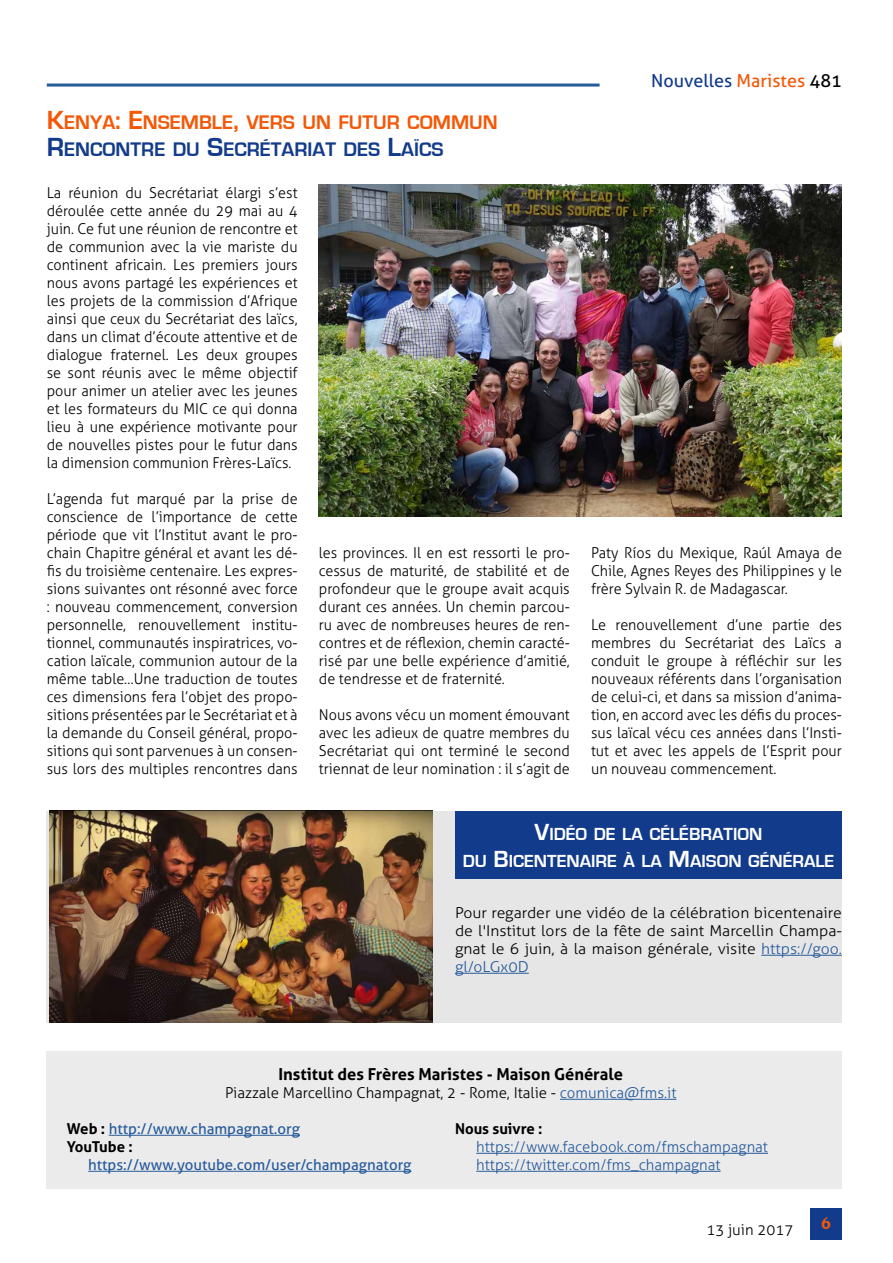
<style>
.page{position:relative;width:893px;height:1263px;background:#fff}
.page>*{position:absolute;margin:0;border:0;box-sizing:border-box;transform-origin:0 0}
.t1{font:700 20.25px/27px "Eurostile";color:#f45706}
.t2{font:700 18px/27px "Eurostile";color:#fff;text-align:center}
.t3{font:18px "Aller";color:#123b8b}
.t4{font:700 18px "Novarese IT Cby BT";color:#f45706}
.t5{font:700 16.5px "Aller";color:#000}
.t6{font:300 15px/18px "Aller";color:#000;text-align:justify;scale:.96 1}
.t7{font:300 15px/18px "Aller";color:#000;text-align:justify;scale:1.05 1}
.t8{font:15px/18px "Aller";color:#275b9b}
.t9{font:300 15px/18px "Aller";color:#275b9b}
.t10{font:300 15px "Aller";color:#000}
.t11{font:700 15px "Aller";color:#000}
.s1{font-size:27px}
.s2{font-size:27px;color:#123b8b}
.s3{color:#123b8b}
.s4{color:#f45706}
.s5{color:#000}
.s6{font-size:24px}
.s7{color:#275b9b}
.s8{font-weight:700;color:#000}
</style>
<div class="page">
<hr style="left:47px;top:84px;width:553px;height:3px;background:#275b9b">
<div style="left:810px;top:1208px;width:32px;height:31px;background:#123b8b"></div>
<div style="left:47px;top:1051px;width:795px;height:138px;background:#ebebeb"></div>
<hr style="left:560px;top:1099px;width:116px;height:1px;background:#275b9b">
<hr style="left:109px;top:1135px;width:191px;height:1px;background:#275b9b">
<hr style="left:88px;top:1171px;width:323px;height:1px;background:#275b9b">
<hr style="left:476px;top:1153px;width:292px;height:1px;background:#275b9b">
<hr style="left:476px;top:1171px;width:245px;height:1px;background:#275b9b">
<div style="left:47px;top:811px;width:795px;height:211px;background:#e6e6e6"></div>
<div style="left:455px;top:811px;width:387px;height:67px;background:#123b8b"></div>
<img style="left:50px;top:811px;width:383px;height:211px">
<hr style="left:761px;top:955px;width:81px;height:1px;background:#275b9b">
<hr style="left:455px;top:973px;width:74px;height:1px;background:#275b9b">
<img style="left:319px;top:184px;width:523px;height:332px">
<h1 class="t1" style="left:47px;top:109px;width:450px"><span class="s1">K</span>ENYA<span class="s1">: E</span>NSEMBLE<span class="s1">,</span> VERS UN FUTUR COMMUN<br><span class="s2">R</span><span class="s3">ENCONTRE DU</span> <span class="s2">S</span><span class="s3">ECRÉTARIAT DES</span> <span class="s2">L</span><span class="s3">AÏCS</span></h1>
<p class="t6" style="left:47px;top:184px;width:263px">La réunion du Secrétariat élargi s’est déroulée cette année du 29 mai au 4 juin. Ce fut une réunion de rencontre et de communion avec la vie mariste du continent africain. Les premiers jours nous avons partagé les expériences et les projets de la commission d’Afrique ainsi que ceux du Secrétariat des laïcs, dans un climat d’écoute attentive et de dialogue fraternel. Les deux groupes se sont réunis avec le même objectif pour animer un atelier avec les jeunes et les formateurs du MIC ce qui donna lieu à une expérience motivante pour de nouvelles pistes pour le futur dans la dimension communion Frères-Laïcs.</p>
<p class="t6" style="left:47px;top:490px;width:263px">L’agenda fut marqué par la prise de conscience de l’importance de cette période que vit l’Institut avant le pro&shy;chain Chapitre général et avant les dé&shy;fis du troisième centenaire. Les expres&shy;sions suivantes ont résonné avec force : nouveau commencement, conversion personnelle, renouvellement institu&shy;tionnel, communautés inspiratrices, vo&shy;cation laïcale, communion autour de la même table…Une traduction de toutes ces dimensions fera l’objet des propo&shy;sitions présentées par le Secrétariat et à la demande du Conseil général, propo&shy;sitions qui sont parvenues à un consen&shy;sus lors des multiples rencontres dans</p>
<p class="t6" style="left:319px;top:544px;width:263px">les provinces. Il en est ressorti le pro&shy;cessus de maturité, de stabilité et de profondeur que le groupe avait acquis durant ces années. Un chemin parcou&shy;ru avec de nombreuses heures de ren&shy;contres et de réflexion, chemin caracté&shy;risé par une belle expérience d’amitié, de tendresse et de fraternité.</p>
<p class="t6" style="left:319px;top:706px;width:263px">Nous avons vécu un moment émouvant avec les adieux de quatre membres du Secrétariat qui ont terminé le second triennat de leur nomination : il s’agit de</p>
<p class="t3" style="left:651px;top:69px;width:192px">Nouvelles <span class="s4">Maristes</span> <span class="s5">481</span></p>
<p class="t6" style="left:591px;top:544px;width:263px">Paty Ríos du Mexique, Raúl Amaya de Chile, Agnes Reyes des Philippines y le frère Sylvain R. de Madagascar.</p>
<p class="t6" style="left:591px;top:616px;width:263px">Le renouvellement d’une partie des membres du Secrétariat des Laïcs a conduit le groupe à réfléchir sur les nouveaux référents dans l’organisation de celui-ci, et dans sa mission d’anima&shy;tion, en accord avec les défis du proces&shy;sus laïcal vécu ces années dans l’Insti&shy;tut et avec les appels de l’Esprit pour un nouveau commencement.</p>
<p class="t2" style="left:463px;top:821px;width:373px"><span class="s6">V</span>IDÉO DE LA CÉLÉBRATION<br>DU <span class="s6">B</span>ICENTENAIRE À LA <span class="s6">M</span>AISON GÉNÉRALE</p>
<p class="t7" style="left:455px;top:904px;width:370px">Pour regarder une vidéo de la célébration bicentenaire de l'Institut lors de la fête de saint Marcellin Champa&shy;gnat le 6 juin, à la maison générale, visite <span class="s7">https://goo. gl/oLGx0D</span></p>
<p class="t5" style="left:278px;top:1064px;width:346px">Institut des Frères Maristes - Maison Générale</p>
<p class="t10" style="left:225px;top:1084px;width:453px">Piazzale Marcellino Champagnat, 2 - Rome, Italie - <span class="s7">comunica@fms.it</span></p>
<p class="t8" style="left:67px;top:1120px;width:235px"><span class="s8">Web :</span> http://www.champagnat.org<br><span class="s8">YouTube :</span></p>
<p class="t8" style="left:88px;top:1156px;width:325px">https://www.youtube.com/user/champagnatorg</p>
<p class="t11" style="left:455px;top:1119px;width:89px">Nous suivre :</p>
<p class="t9" style="left:476px;top:1138px;width:293px">https://www.facebook.com/fmschampagnat https://twitter.com/fms_champagnat</p>
<p class="t10" style="left:706px;top:1220px;width:88px">13 juin 2017</p>
<p class="t4" style="left:821px;top:1212px;width:12px">6</p>
</div>
